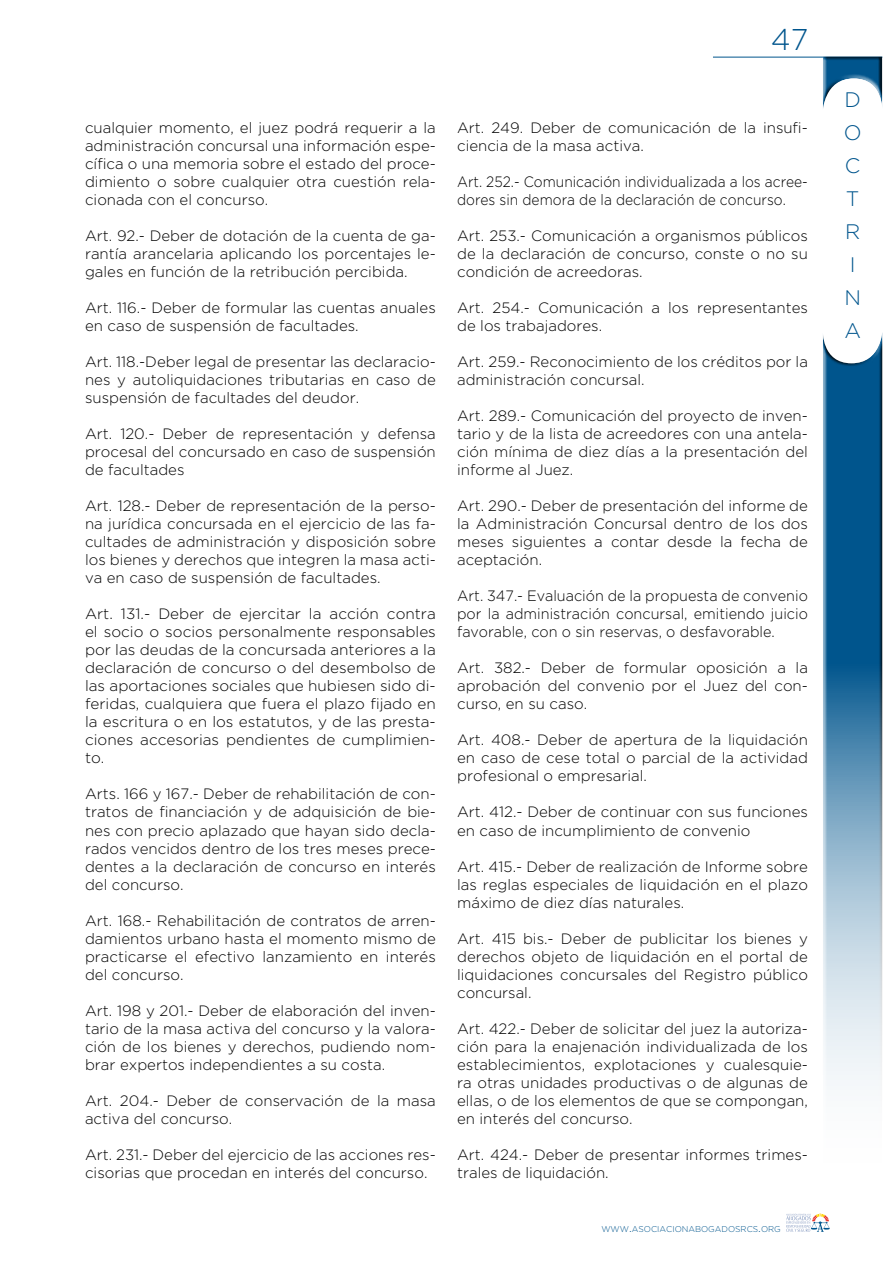
<style>
.page{position:relative;width:893px;height:1263px;background:#fff}
.page>*{position:absolute;margin:0;border:0;box-sizing:border-box;transform-origin:0 0}
.t1{font:300 30px "Gotham";color:#00558d}
.t2{font:300 21px/33px "Gotham";color:#00558d}
.t3{font:300 15px/18px "Gotham";color:#000;text-align:justify}
.t4{font:300 15px/18px "Gotham";color:#000;text-align:justify;scale:.96 1}
.t5{font:300 15px/18px "Gotham";color:#000;scale:.92 1}
.t6{font:300 8.4px "Gotham";color:#00558d}
.s1{font-size:12px}
</style>
<div class="page">
<hr style="left:713px;top:57px;width:169px;height:1px;background:#00558d">
<div style="left:822px;top:56px;width:63px;height:58px;background:#000;opacity:.75"></div>
<div style="left:821px;top:328px;width:62px;height:868px;background:#000;opacity:.75"></div>
<svg style="left:786px;top:1213px;width:44px;height:19px"></svg>
<h1 class="t1" style="left:771px;top:24px;width:39px">47</h1>
<p class="t3" style="left:85px;top:118px;width:352px">cualquier momento, el juez podrá requerir a la administración concursal una información espe&shy;cífica o una memoria sobre el estado del proce&shy;dimiento o sobre cualquier otra cuestión rela&shy;cionada con el concurso.</p>
<p class="t3" style="left:85px;top:226px;width:352px">Art. 92.- Deber de dotación de la cuenta de ga&shy;rantía arancelaria aplicando los porcentajes le&shy;gales en función de la retribución percibida.</p>
<p class="t3" style="left:85px;top:298px;width:352px">Art. 116.- Deber de formular las cuentas anuales en caso de suspensión de facultades.</p>
<p class="t3" style="left:85px;top:353px;width:352px">Art. 118.-Deber legal de presentar las declaracio&shy;nes y autoliquidaciones tributarias en caso de suspensión de facultades del deudor.</p>
<p class="t3" style="left:85px;top:425px;width:352px">Art. 120.- Deber de representación y defensa procesal del concursado en caso de suspensión de facultades</p>
<p class="t3" style="left:85px;top:497px;width:352px">Art. 128.- Deber de representación de la perso&shy;na jurídica concursada en el ejercicio de las fa&shy;cultades de administración y disposición sobre los bienes y derechos que integren la masa acti&shy;va en caso de suspensión de facultades.</p>
<p class="t3" style="left:85px;top:605px;width:352px">Art. 131.- Deber de ejercitar la acción contra el socio o socios personalmente responsables por las deudas de la concursada anteriores a la declaración de concurso o del desembolso de las aportaciones sociales que hubiesen sido di&shy;feridas, cualquiera que fuera el plazo fijado en la escritura o en los estatutos, y de las presta&shy;ciones accesorias pendientes de cumplimien&shy;to.</p>
<p class="t3" style="left:85px;top:785px;width:352px">Arts. 166 y 167.- Deber de rehabilitación de con&shy;tratos de financiación y de adquisición de bie&shy;nes con precio aplazado que hayan sido decla&shy;rados vencidos dentro de los tres meses prece&shy;dentes a la declaración de concurso en interés del concurso.</p>
<p class="t3" style="left:85px;top:911px;width:352px">Art. 168.- Rehabilitación de contratos de arren&shy;damientos urbano hasta el momento mismo de practicarse el efectivo lanzamiento en interés del concurso.</p>
<p class="t3" style="left:85px;top:1001px;width:352px">Art. 198 y 201.- Deber de elaboración del inven&shy;tario de la masa activa del concurso y la valora&shy;ción de los bienes y derechos, pudiendo nom&shy;brar expertos independientes a su costa.</p>
<p class="t3" style="left:85px;top:1091px;width:352px">Art. 204.- Deber de conservación de la masa activa del concurso.</p>
<p class="t3" style="left:85px;top:1145px;width:352px">Art. 231.- Deber del ejercicio de las acciones res&shy;cisorias que procedan en interés del concurso.</p>
<p class="t3" style="left:457px;top:118px;width:352px">Art. 249. Deber de comunicación de la insufi&shy;ciencia de la masa activa.</p>
<p class="t5" style="left:457px;top:172px;width:383px">Art. 252.- Comunicación individualizada a los acree&shy;dores sin demora de la declaración de concurso.</p>
<p class="t3" style="left:457px;top:226px;width:352px">Art. 253.- Comunicación a organismos públicos de la declaración de concurso, conste o no su condición de acreedoras.</p>
<p class="t3" style="left:457px;top:298px;width:352px">Art. 254.- Comunicación a los representantes de los trabajadores.</p>
<p class="t3" style="left:457px;top:353px;width:352px">Art. 259.- Reconocimiento de los créditos por la administración concursal.</p>
<p class="t3" style="left:457px;top:407px;width:352px">Art. 289.- Comunicación del proyecto de inven&shy;tario y de la lista de acreedores con una antela&shy;ción mínima de diez días a la presentación del informe al Juez.</p>
<p class="t3" style="left:457px;top:497px;width:352px">Art. 290.- Deber de presentación del informe de la Administración Concursal dentro de los dos meses siguientes a contar desde la fecha de aceptación.</p>
<p class="t4" style="left:457px;top:587px;width:367px">Art. 347.- Evaluación de la propuesta de convenio por la administración concursal, emitiendo juicio favorable, con o sin reservas, o desfavorable.</p>
<p class="t3" style="left:457px;top:659px;width:352px">Art. 382.- Deber de formular oposición a la aprobación del convenio por el Juez del con&shy;curso, en su caso.</p>
<p class="t3" style="left:457px;top:731px;width:352px">Art. 408.- Deber de apertura de la liquidación en caso de cese total o parcial de la actividad profesional o empresarial.</p>
<p class="t3" style="left:457px;top:803px;width:352px">Art. 412.- Deber de continuar con sus funciones en caso de incumplimiento de convenio</p>
<p class="t3" style="left:457px;top:857px;width:352px">Art. 415.- Deber de realización de Informe sobre las reglas especiales de liquidación en el plazo máximo de diez días naturales.</p>
<p class="t3" style="left:457px;top:929px;width:352px">Art. 415 bis.- Deber de publicitar los bienes y derechos objeto de liquidación en el portal de liquidaciones concursales del Registro público concursal.</p>
<p class="t3" style="left:457px;top:1019px;width:352px">Art. 422.- Deber de solicitar del juez la autoriza&shy;ción para la enajenación individualizada de los establecimientos, explotaciones y cualesquie&shy;ra otras unidades productivas o de algunas de ellas, o de los elementos de que se compongan, en interés del concurso.</p>
<p class="t3" style="left:457px;top:1145px;width:352px">Art. 424.- Deber de presentar informes trimes&shy;trales de liquidación.</p>
<p class="t6" style="left:601px;top:1224px;width:181px">WWW<span class="s1">.</span>ASOCIACIONABOGADOSRCS<span class="s1">.</span>ORG</p>
<h2 class="t2" style="left:844px;top:83px;width:19px">D<br>O<br>C<br>T<br>R<br>I<br>N<br>A</h2>
</div>
